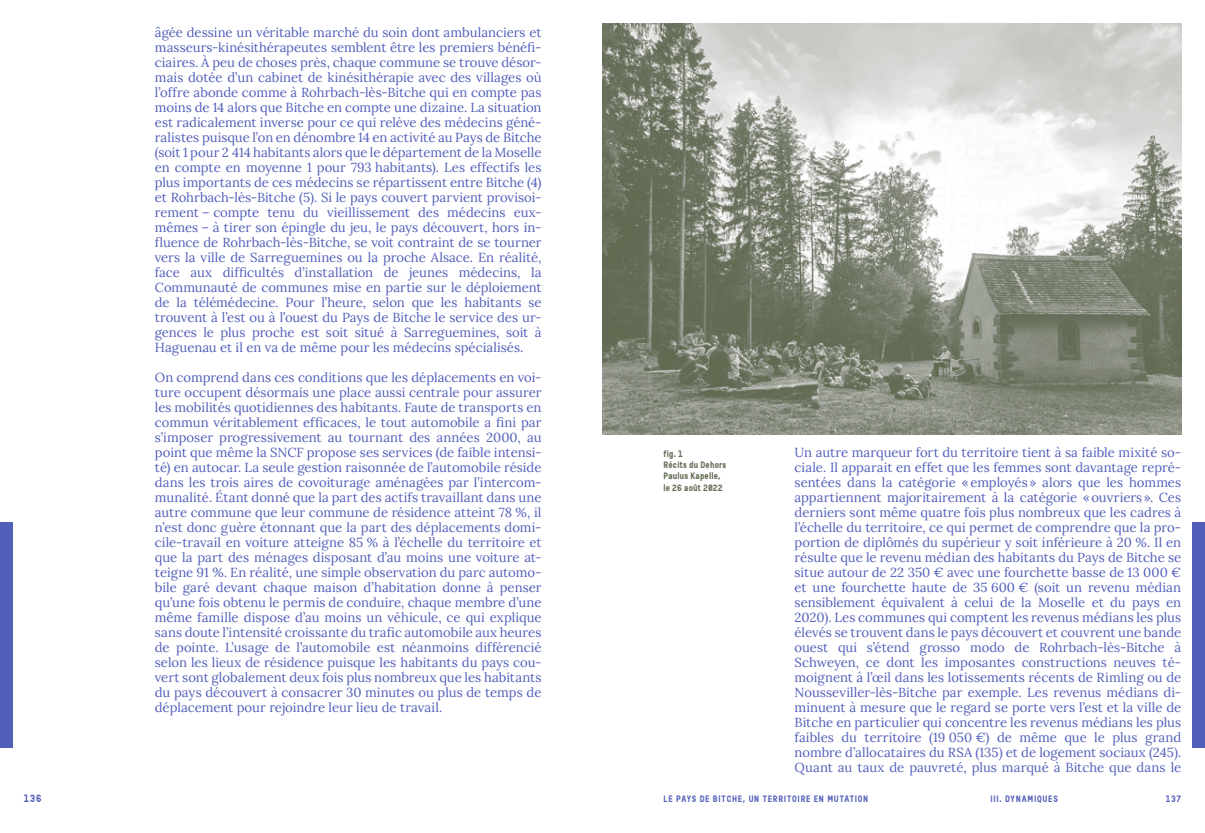
<style>
.page{position:relative;width:1205px;height:833px;background:#fff}
.page>*{position:absolute;margin:0;border:0;box-sizing:border-box;transform-origin:0 0}
.t1{font:13.12px/15px "Lora";letter-spacing:-.005em;color:#5360ba;text-align:justify}
.t2{font:700 10px "Reglito";color:#5360ba}
.t3{font:700 8.75px "Reglito";letter-spacing:.085em;color:#5360ba}
.t4{font:700 8.75px/11.2px "Reglito";letter-spacing:.025em;color:#606a52}
</style>
<div class="page">
<div style="left:1192px;top:522px;width:13px;height:225px;background:#5360ba"></div>
<div style="left:0;top:522px;width:12px;height:225px;background:#5360ba"></div>
<img style="left:602px;top:24px;width:579px;height:410px">
<p class="t1" style="left:155px;top:24px;width:388px">âgée dessine un véritable marché du soin dont ambulanciers et masseurs-kinésithérapeutes semblent être les premiers bénéfi&shy;ciaires. À peu de choses près, chaque commune se trouve désor&shy;mais dotée d’un cabinet de kinésithérapie avec des villages où l’offre abonde comme à Rohrbach-lès-Bitche qui en compte pas moins de 14 alors que Bitche en compte une dizaine. La situation est radicalement inverse pour ce qui relève des médecins géné&shy;ralistes puisque l’on en dénombre 14 en activité au Pays de Bitche (soit 1 pour 2 414 habitants alors que le département de la Moselle en compte en moyenne 1 pour 793 habitants). Les effectifs les plus importants de ces médecins se répartissent entre Bitche (4) et Rohrbach-lès-Bitche (5). Si le pays couvert parvient provisoi&shy;rement – compte tenu du vieillissement des médecins eux&shy;mêmes – à tirer son épingle du jeu, le pays découvert, hors in&shy;fluence de Rohrbach-lès-Bitche, se voit contraint de se tourner vers la ville de Sarreguemines ou la proche Alsace. En réalité, face aux difficultés d’installation de jeunes médecins, la Communauté de communes mise en partie sur le déploiement de la télémédecine. Pour l’heure, selon que les habitants se trouvent à l’est ou à l’ouest du Pays de Bitche le service des ur&shy;gences le plus proche est soit situé à Sarreguemines, soit à Haguenau et il en va de même pour les médecins spécialisés.</p>
<p class="t1" style="left:155px;top:369px;width:388px">On comprend dans ces conditions que les déplacements en voi&shy;ture occupent désormais une place aussi centrale pour assurer les mobilités quotidiennes des habitants. Faute de transports en commun véritablement efficaces, le tout automobile a fini par s’imposer progressivement au tournant des années 2000, au point que même la SNCF propose ses services (de faible intensi&shy;té) en autocar. La seule gestion raisonnée de l’automobile réside dans les trois aires de covoiturage aménagées par l’intercom&shy;munalité. Étant donné que la part des actifs travaillant dans une autre commune que leur commune de résidence atteint 78 %, il n’est donc guère étonnant que la part des déplacements domi&shy;cile-travail en voiture atteigne 85 % à l’échelle du territoire et que la part des ménages disposant d’au moins une voiture at&shy;teigne 91 %. En réalité, une simple observation du parc automo&shy;bile garé devant chaque maison d’habitation donne à penser qu’une fois obtenu le permis de conduire, chaque membre d’une même famille dispose d’au moins un véhicule, ce qui explique sans doute l’intensité croissante du trafic automobile aux heures de pointe. L’usage de l’automobile est néanmoins différencié selon les lieux de résidence puisque les habitants du pays cou&shy;vert sont globalement deux fois plus nombreux que les habitants du pays découvert à consacrer 30 minutes ou plus de temps de déplacement pour rejoindre leur lieu de travail.</p>
<p class="t4" style="left:663px;top:448px;width:64px">fig. 1<br>Récits du Dehors<br>Paulus Kapelle, le 26 août 2022</p>
<p class="t1" style="left:794px;top:444px;width:388px">Un autre marqueur fort du territoire tient à sa faible mixité so&shy;ciale. Il apparait en effet que les femmes sont davantage repré&shy;sentées dans la catégorie «employés» alors que les hommes appartiennent majoritairement à la catégorie «ouvriers». Ces derniers sont même quatre fois plus nombreux que les cadres à l’échelle du territoire, ce qui permet de comprendre que la pro&shy;portion de diplômés du supérieur y soit inférieure à 20 %. Il en résulte que le revenu médian des habitants du Pays de Bitche se situe autour de 22 350 € avec une fourchette basse de 13 000 € et une fourchette haute de 35 600 € (soit un revenu médian sensiblement équivalent à celui de la Moselle et du pays en 2020). Les communes qui comptent les revenus médians les plus élevés se trouvent dans le pays découvert et couvrent une bande ouest qui s’étend grosso modo de Rohrbach-lès-Bitche à Schweyen, ce dont les imposantes constructions neuves té&shy;moignent à l’œil dans les lotissements récents de Rimling ou de Nousseviller-lès-Bitche par exemple. Les revenus médians di&shy;minuent à mesure que le regard se porte vers l’est et la ville de Bitche en particulier qui concentre les revenus médians les plus faibles du territoire (19 050 €) de même que le plus grand nombre d’allocataires du RSA (135) et de logement sociaux (245).<br>Quant au taux de pauvreté, plus marqué à Bitche que dans le</p>
<p class="t2" style="left:24px;top:792px;width:19px">136</p>
<p class="t3" style="left:663px;top:793px;width:206px">LE PAYS DE BITCHE, UN TERRITOIRE EN MUTATION</p>
<p class="t3" style="left:990px;top:793px;width:69px">III. DYNAMIQUES</p>
<p class="t3" style="left:1165px;top:793px;width:17px">137</p>
</div>
